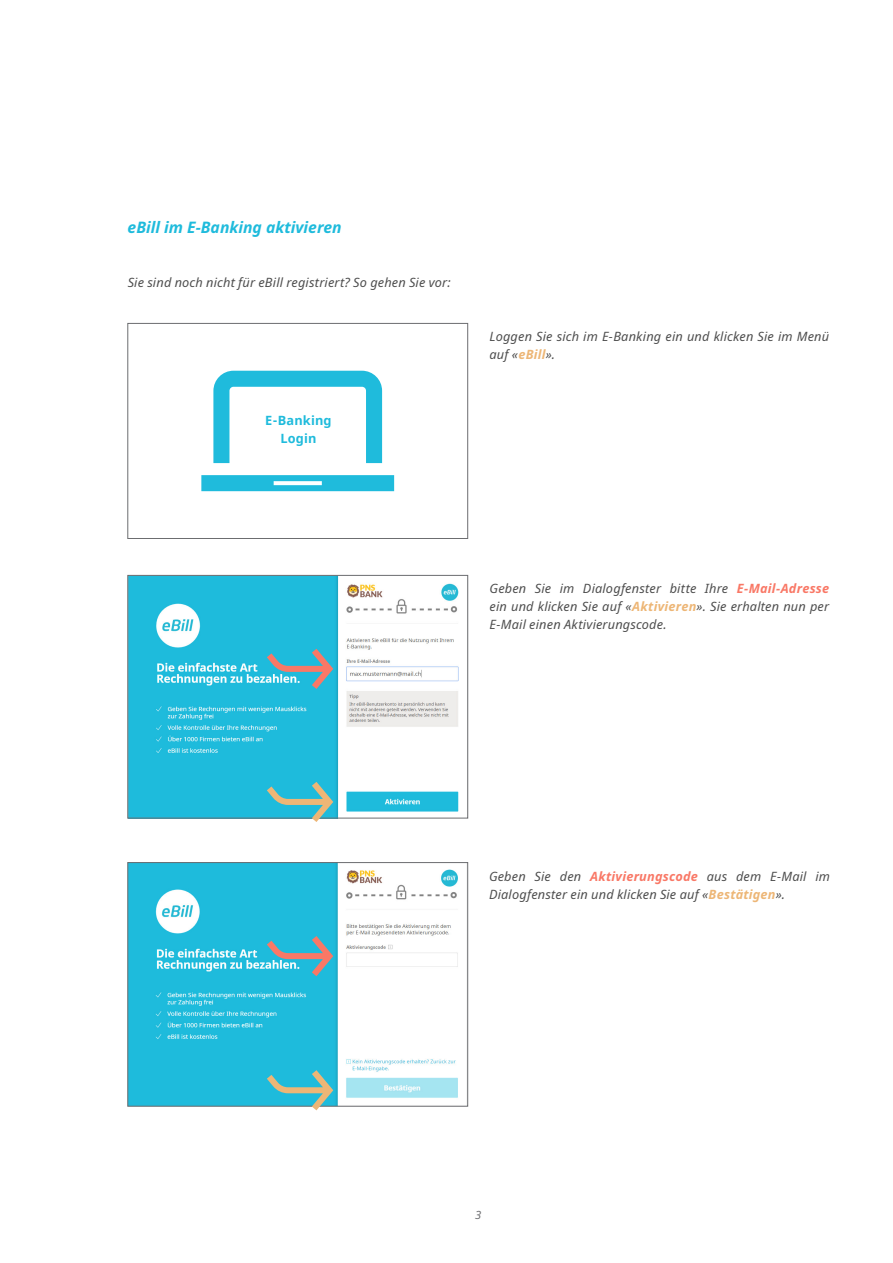
<style>
.page{position:relative;width:893px;height:1263px;background:#fff}
.page>*{position:absolute;margin:0;border:0;box-sizing:border-box;transform-origin:0 0}
.t1{font:italic 700 15.75px "Noto Sans";color:#1fbbdc}
.Einf__Abs{font:italic 12.75px/18px "Noto Sans";letter-spacing:.015em;color:#4e4e4e}
.Einf__Abs-2{font:700 12.75px "Noto Sans";letter-spacing:.01em;color:#1fbbdc}
.t2{font:italic 11.25px "Noto Sans";color:#6c6d70}
.s1{font-weight:700;color:#edb676}
.s2{font-weight:700;color:#f97866}
</style>
<div class="page">
<img style="left:130px;top:577px;width:329px;height:239px">
<div style="left:128px;top:575px;width:340px;height:243px;border:1px solid #6c6d70"></div>
<svg style="left:267px;top:782px;width:66px;height:40px;background:#62bcc2"></svg>
<svg style="left:267px;top:649px;width:66px;height:40px;background:#5eadc0"></svg>
<div style="left:128px;top:323px;width:340px;height:216px;border:1px solid #6c6d70"></div>
<svg style="left:213px;top:371px;width:169px;height:92px"></svg>
<svg style="left:201px;top:475px;width:193px;height:16px;background:#2fbfde"></svg>
<img style="left:130px;top:864px;width:328px;height:240px">
<div style="left:128px;top:862px;width:340px;height:244px;border:1px solid #6c6d70"></div>
<svg style="left:267px;top:1070px;width:66px;height:40px;background:#63bcc2"></svg>
<svg style="left:267px;top:936px;width:66px;height:40px;background:#5dadc0"></svg>
<p class="t1" style="left:128px;top:216px;width:216px">eBill im E-Banking aktivieren</p>
<p class="Einf__Abs" style="left:128px;top:273px;width:325px">Sie sind noch nicht für eBill registriert? So gehen Sie vor:</p>
<p class="Einf__Abs-2" style="left:265px;top:412px;width:68px">E-Banking</p>
<p class="Einf__Abs-2" style="left:280px;top:430px;width:38px">Login</p>
<p class="Einf__Abs" style="left:490px;top:327px;width:341px">Loggen Sie sich im E-Banking ein und klicken Sie im Menü auf «<span class="s1">eBill</span>».</p>
<p class="Einf__Abs" style="left:490px;top:579px;width:341px;text-align:justify">Geben Sie im Dialogfenster bitte Ihre <span class="s2">E-Mail-Adresse </span>ein und klicken Sie auf «<span class="s1">Aktivieren</span>». Sie erhalten nun per E-Mail einen Aktivierungscode.</p>
<p class="Einf__Abs" style="left:489px;top:867px;width:343px">Geben Sie den <span class="s2">Aktivierungscode</span> aus dem E-Mail im<br>Dialogfenster ein und klicken Sie auf «<span class="s1">Bestätigen</span>».</p>
<p class="t2" style="left:475px;top:1207px;width:8px">3</p>
</div>
